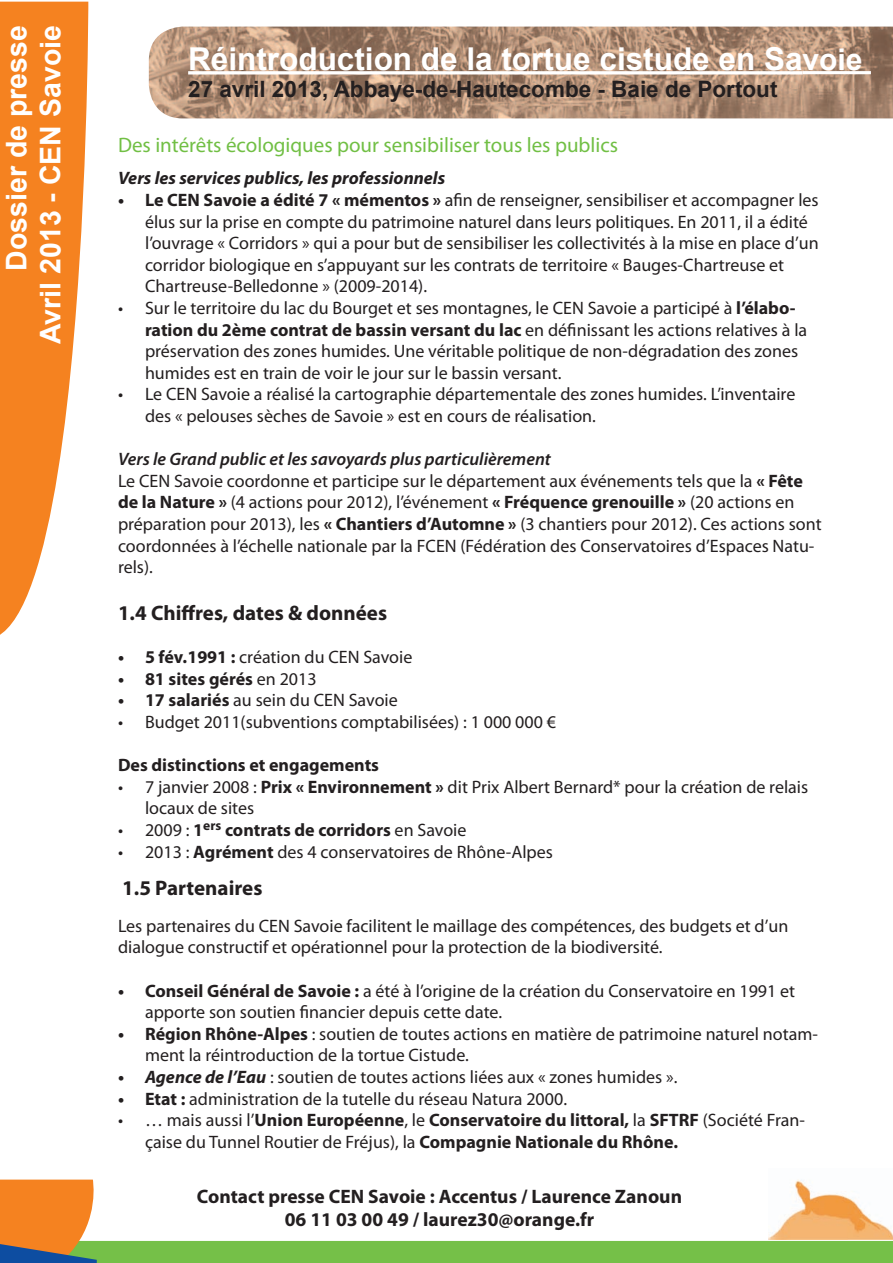
<style>
.page{position:relative;width:893px;height:1263px;background:#fff}
.page>*{position:absolute;margin:0;border:0;box-sizing:border-box;transform-origin:0 0}
.t1{font:700 31.5px "Arial";color:#fff}
.t2{font:700 28.5px/34.2px "Arial";color:#fff;text-align:right}
.t3{font:700 22.5px "Arial";color:#231f20}
.t4{font:21px "Myriad Pro";color:#71bf44}
.t5{font:700 21px "Myriad Pro";color:#231f20}
.t6{font:700 19.5px/23.4px "Myriad Pro";color:#231f20;text-align:center}
.t7{font:18px/21.6px "Myriad Pro";color:#231f20}
.t8{font:700 18px/21.6px "Myriad Pro";color:#231f20}
.t9{font:italic 700 18px "Myriad Pro";color:#231f20}
.s1{font-size:30px}
.s2{font-weight:700}
.s3{font-weight:600;font-style:italic}
.s4{font-weight:400}
.s5{font-weight:700;font-style:italic}
</style>
<div class="page">
<svg style="left:0;top:2px;width:88px;height:633px;fill:#f58220"></svg>
<img style="left:149px;top:27px;width:744px;height:91px">
<hr style="left:188px;top:71px;width:614px;height:3px;background:#fff">
<hr style="left:802px;top:71px;width:69px;height:3px;background:#fff">
<svg style="left:0;top:1179px;width:893px;height:84px"></svg>
<div style="left:188px;top:1188px;width:503px;height:44px;background:#fff"></div>
<img style="left:769px;top:1179px;width:124px;height:60px">
<h2 class="t2" style="left:0;top:344px;width:320px;rotate:-90deg">Dossier de presse<br>Avril 2013 - CEN Savoie</h2>
<h1 class="t1" style="left:188px;top:38px;width:676px">Réintroduction de la tortue cistude en Sa<span class="s1">voie</span></h1>
<p class="t3" style="left:188px;top:74px;width:591px">27 avril 2013, Abbaye-de-Hautecombe - Baie de Portout</p>
<p class="t4" style="left:118px;top:132px;width:502px">Des intérêts écologiques pour sensibiliser tous les publics</p>
<p class="t9" style="left:118px;top:167px;width:329px">Vers les services publics, les professionnels</p>
<p class="t7" style="left:145px;top:189px;width:675px;text-indent:-27px"><span class="s2">• Le CEN Savoie a édité 7 « mémentos »</span> afin de renseigner, sensibiliser et accompagner les élus sur la prise en compte du patrimoine naturel dans leurs politiques. En 2011, il a édité l’ouvrage « Corridors » qui a pour but de sensibiliser les collectivités à la mise en place d’un corridor biologique en s’appuyant sur les contrats de territoire « Bauges-Chartreuse et Chartreuse-Belledonne » (2009-2014).</p>
<p class="t7" style="left:145px;top:297px;width:664px;text-indent:-27px">• Sur le territoire du lac du Bourget et ses montagnes, le CEN Savoie a participé à <span class="s2">l’élabo&shy;ration du 2ème contrat de bassin versant du lac</span> en définissant les actions relatives à la préservation des zones humides. Une véritable politique de non-dégradation des zones humides est en train de voir le jour sur le bassin versant.</p>
<p class="t7" style="left:145px;top:383px;width:652px;text-indent:-27px">• Le CEN Savoie a réalisé la cartographie départementale des zones humides. L’inventaire des « pelouses sèches de Savoie » est en cours de réalisation.</p>
<p class="t7" style="left:118px;top:448px;width:705px"><span class="s3">Vers le Grand public et les savoyards plus particulièrement<br></span>Le CEN Savoie coordonne et participe sur le département aux événements tels que la <span class="s2">« Fête de la Nature »</span> (4 actions pour 2012), l’événement <span class="s2">« Fréquence grenouille »</span> (20 actions en préparation pour 2013), les <span class="s2">« Chantiers d’Automne »</span> (3 chantiers pour 2012). Ces actions sont coordonnées à l’échelle nationale par la FCEN (Fédération des Conservatoires d’Espaces Natu&shy;rels).</p>
<p class="t5" style="left:118px;top:599px;width:271px">1.4 Chiffres, dates &amp; données</p>
<p class="t7" style="left:118px;top:646px;width:296px"><span class="s2">• 5 fév.1991 :</span> création du CEN Savoie</p>
<p class="t8" style="left:118px;top:667px;width:200px">• 81 sites gérés <span class="s4">en 2013</span></p>
<p class="t7" style="left:118px;top:689px;width:281px"><span class="s2">• 17 salariés</span> au sein du CEN Savoie</p>
<p class="t7" style="left:118px;top:711px;width:440px">• Budget 2011(subventions comptabilisées) : 1 000 000 €</p>
<p class="t8" style="left:118px;top:754px;width:263px">Des distinctions et engagements</p>
<p class="t7" style="left:145px;top:776px;width:665px;text-indent:-27px">• 7 janvier 2008 : <span class="s2">Prix « Environnement »</span> dit Prix Albert Bernard* pour la création de relais locaux de sites</p>
<p class="t8" style="left:118px;top:819px;width:350px"><span class="s4">• 2009 :</span> 1<sup>ers</sup> contrats de corridors <span class="s4">en Savoie</span></p>
<p class="t7" style="left:118px;top:840px;width:436px">• 2013 : <span class="s2">Agrément</span> des 4 conservatoires de Rhône-Alpes</p>
<p class="t5" style="left:122px;top:874px;width:142px">1.5 Partenaires</p>
<p class="t7" style="left:118px;top:915px;width:672px">Les partenaires du CEN Savoie facilitent le maillage des compétences, des budgets et d’un dialogue constructif et opérationnel pour la protection de la biodiversité.</p>
<p class="t7" style="left:145px;top:979px;width:652px;text-indent:-27px"><span class="s2">• Conseil Général de Savoie :</span> a été à l’origine de la création du Conservatoire en 1991 et apporte son soutien financier depuis cette date.</p>
<p class="t7" style="left:145px;top:1023px;width:674px;text-indent:-27px"><span class="s2">• Région Rhône-Alpes</span> : soutien de toutes actions en matière de patrimoine naturel notam&shy;ment la réintroduction de la tortue Cistude.</p>
<p class="t7" style="left:118px;top:1066px;width:561px"><span class="s5">• Agence de l’Eau</span> : soutien de toutes actions liées aux « zones humides ».</p>
<p class="t7" style="left:118px;top:1087px;width:451px"><span class="s2">• Etat :</span> administration de la tutelle du réseau Natura 2000.</p>
<p class="t8" style="left:145px;top:1109px;width:661px;text-indent:-27px"><span class="s4">• … mais aussi l’</span>Union Européenne<span class="s4">, le</span> Conservatoire du littoral, <span class="s4">la</span> SFTRF <span class="s4">(Société Fran&shy;çaise du Tunnel Routier de Fréjus), la</span> Compagnie Nationale du Rhône.</p>
<p class="t6" style="left:197px;top:1184px;width:487px">Contact presse CEN Savoie : Accentus / Laurence Zanoun<br>06 11 03 00 49 / laurez30@orange.fr</p>
</div>
